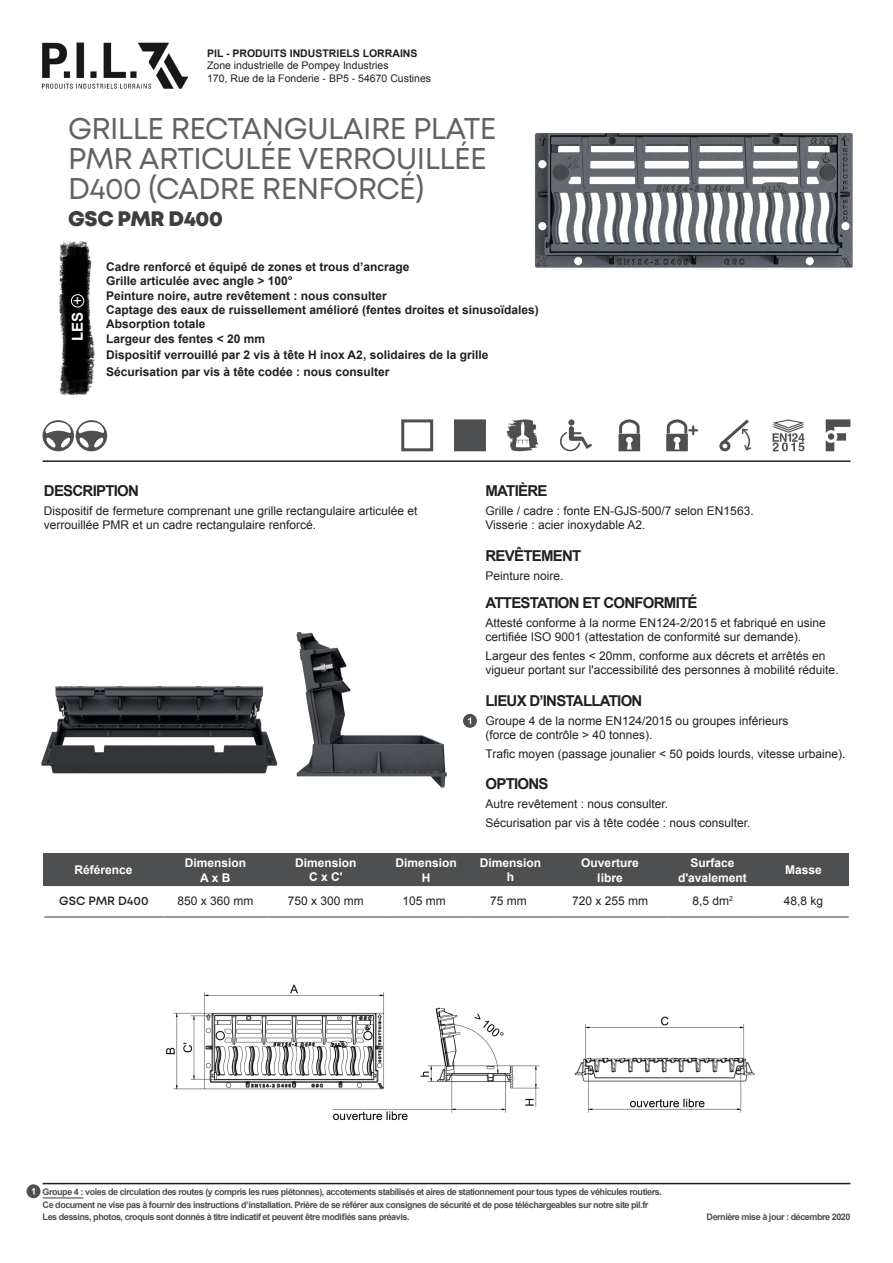
<style>
.page{position:relative;width:893px;height:1263px;background:#fff}
.page>*{position:absolute;margin:0;border:0;box-sizing:border-box;transform-origin:0 0}
.t1{font:30px/30px "Mont";letter-spacing:-.02em;color:#626265}
.t2{font:800 21px "Mont";letter-spacing:-.02em;color:#3e3e3f}
.t3{font:700 15px "Arial";letter-spacing:-.05em;color:#231f20}
.t4{font:700 15px "Arial";color:#fff}
.t5{font:12px/14.4px "Arial";color:#231f20}
.t6{font:700 12px/14.4px "Arial";color:#231f20}
.t7{font:700 12px/14.4px "Arial";color:#fff;text-align:center}
.t8{font:600 12px "Mont";color:#231f20}
.t9{font:10.5px/12.6px "Arial";color:#231f20}
.t10{font:700 10.5px "Arial";color:#231f20}
.t11{font:700 9px "Arial";letter-spacing:-.05em;color:#4e4f50}
.s1{font-weight:400}
</style>
<div class="page">
<img style="left:60px;top:241px;width:35px;height:153px">
<hr style="left:43px;top:460px;width:807px;height:2px;background:#231f20">
<img style="left:87px;top:243px;width:2px;height:151px">
<img style="left:61px;top:243px;width:26px;height:152px">
<img style="left:43px;top:43px;width:145px;height:45px">
<div style="left:71px;top:294px;width:13px;height:13px;border:1px solid #fff;border-radius:50%"></div>
<svg style="left:772px;top:419px;width:32px;height:32px"></svg>
<svg style="left:826px;top:419px;width:24px;height:32px"></svg>
<svg style="left:719px;top:419px;width:33px;height:33px"></svg>
<svg style="left:507px;top:419px;width:32px;height:32px"></svg>
<svg style="left:43px;top:420px;width:64px;height:31px"></svg>
<svg style="left:618px;top:419px;width:23px;height:32px"></svg>
<svg style="left:666px;top:419px;width:31px;height:32px"></svg>
<svg style="left:560px;top:419px;width:32px;height:32px"></svg>
<div style="left:401px;top:419px;width:32px;height:32px;border:3px solid #4e4f50"></div>
<div style="left:454px;top:419px;width:32px;height:32px;background:#4e4f50;border:3px solid #4e4f50"></div>
<hr style="left:43px;top:1183px;width:807px;height:1px;background:#231f20">
<div style="left:27px;top:1184px;width:13px;height:14px;background:#4e4f50;border-radius:50%"></div>
<svg style="left:32px;top:1188px;width:3px;height:7px"></svg>
<hr style="left:43px;top:1197px;width:40px;height:1px;background:#4e4f50">
<hr style="left:44px;top:916px;width:120px;height:1px;background:#939598">
<hr style="left:44px;top:917px;width:120px;height:1px;background:#939598">
<hr style="left:164px;top:916px;width:104px;height:1px;background:#939598">
<hr style="left:164px;top:917px;width:104px;height:1px;background:#939598">
<hr style="left:268px;top:916px;width:116px;height:1px;background:#939598">
<hr style="left:268px;top:917px;width:116px;height:1px;background:#939598">
<hr style="left:384px;top:916px;width:80px;height:1px;background:#939598">
<hr style="left:384px;top:917px;width:80px;height:1px;background:#939598">
<hr style="left:464px;top:916px;width:89px;height:1px;background:#939598">
<hr style="left:464px;top:917px;width:89px;height:1px;background:#939598">
<hr style="left:553px;top:916px;width:114px;height:1px;background:#939598">
<hr style="left:553px;top:917px;width:114px;height:1px;background:#939598">
<hr style="left:667px;top:916px;width:91px;height:1px;background:#939598">
<hr style="left:667px;top:917px;width:91px;height:1px;background:#939598">
<hr style="left:758px;top:916px;width:91px;height:1px;background:#939598">
<hr style="left:758px;top:917px;width:91px;height:1px;background:#939598">
<div style="left:44px;top:853px;width:805px;height:33px;background:#4e4f50"></div>
<img style="left:167px;top:984px;width:588px;height:137px">
<img style="left:534px;top:133px;width:319px;height:135px">
<img style="left:41px;top:686px;width:248px;height:173px">
<img style="left:265px;top:632px;width:212px;height:187px">
<p class="t10" style="left:207px;top:46px;width:212px">PIL - PRODUITS INDUSTRIELS LORRAINS</p>
<p class="t9" style="left:207px;top:59px;width:226px">Zone industrielle de Pompey Industries<br>170, Rue de la Fonderie - BP5 - 54670 Custines</p>
<h1 class="t1" style="left:68px;top:114px;width:430px">GRILLE RECTANGULAIRE PLATE<br>PMR ARTICULÉE VERROUILLÉE<br>D400 (CADRE RENFORCÉ)</h1>
<h2 class="t2" style="left:68px;top:205px;width:156px">GSC PMR D400</h2>
<p class="t6" style="left:106px;top:260px;width:434px">Cadre renforcé et équipé de zones et trous d’ancrage<br>Grille articulée avec angle &gt; 100°<br>Peinture noire, autre revêtement : nous consulter<br>Captage des eaux de ruissellement amélioré (fentes droites et sinusoïdales)<br>Absorption totale<br>Largeur des fentes &lt; 20 mm</p>
<p class="t6" style="left:106px;top:347px;width:384px;line-height:16.5px">Dispositif verrouillé par 2 vis à tête H inox A2, solidaires de la grille<br>Sécurisation par vis à tête codée : nous consulter</p>
<p class="t4" style="left:68px;top:341px;width:47px;rotate:-90deg">LES <span class="s1">+</span></p>
<p class="t3" style="left:44px;top:480px;width:97px">DESCRIPTION</p>
<p class="t5" style="left:44px;top:504px;width:375px">Dispositif de fermeture comprenant une grille rectangulaire articulée et verrouillée PMR et un cadre rectangulaire renforcé.</p>
<p class="t3" style="left:485px;top:480px;width:63px">MATIÈRE</p>
<p class="t5" style="left:485px;top:504px;width:270px">Grille / cadre : fonte EN-GJS-500/7 selon EN1563.<br>Visserie : acier inoxydable A2.</p>
<p class="t3" style="left:485px;top:545px;width:97px">REVÊTEMENT</p>
<p class="t3" style="left:485px;top:592px;width:214px">ATTESTATION ET CONFORMITÉ</p>
<p class="t5" style="left:485px;top:568px;width:80px">Peinture noire.</p>
<p class="t5" style="left:485px;top:616px;width:342px">Attesté conforme à la norme EN124-2/2015 et fabriqué en usine certifiée ISO 9001 (attestation de conformité sur demande).</p>
<p class="t5" style="left:485px;top:649px;width:355px">Largeur des fentes &lt; 20mm, conforme aux décrets et arrêtés en vigueur portant sur l'accessibilité des personnes à mobilité réduite.</p>
<p class="t3" style="left:485px;top:690px;width:158px">LIEUX D’INSTALLATION</p>
<p class="t5" style="left:485px;top:714px;width:304px">Groupe 4 de la norme EN124/2015 ou groupes inférieurs (force de contrôle &gt; 40 tonnes).</p>
<p class="t5" style="left:485px;top:747px;width:362px">Trafic moyen (passage jounalier &lt; 50 poids lourds, vitesse urbaine).</p>
<p class="t5" style="left:485px;top:795px;width:266px;line-height:18.6px">Autre revêtement : nous consulter.<br>Sécurisation par vis à tête codée : nous consulter.</p>
<p class="t3" style="left:485px;top:774px;width:65px">OPTIONS</p>
<p class="t7" style="left:480px;top:856px;width:63px">Dimension h</p>
<p class="t7" style="left:785px;top:863px;width:38px">Masse</p>
<p class="t7" style="left:75px;top:863px;width:60px">Référence</p>
<p class="t7" style="left:185px;top:856px;width:63px">Dimension<br>A x B</p>
<p class="t7" style="left:295px;top:856px;width:63px">Dimension<br>C x C'</p>
<p class="t7" style="left:395px;top:856px;width:63px">Dimension<br>H</p>
<p class="t7" style="left:581px;top:856px;width:59px">Ouverture libre</p>
<p class="t7" style="left:678px;top:856px;width:70px">Surface d'avalement</p>
<p class="t8" style="left:59px;top:893px;width:91px">GSC PMR D400</p>
<p class="t5" style="left:178px;top:894px;width:78px">850 x 360 mm</p>
<p class="t5" style="left:288px;top:894px;width:78px">750 x 300 mm</p>
<p class="t5" style="left:402px;top:894px;width:45px">105 mm</p>
<p class="t5" style="left:490px;top:894px;width:38px">75 mm</p>
<p class="t5" style="left:572px;top:894px;width:78px">720 x 255 mm</p>
<p class="t5" style="left:692px;top:894px;width:42px">8,5 dm<sup>2</sup></p>
<p class="t5" style="left:784px;top:894px;width:41px">48,8 kg</p>
<p class="t11" style="left:43px;top:1186px;width:621px">Groupe 4 : voies de circulation des routes (y compris les rues piétonnes), accotements stabilisés et aires de stationnement pour tous types de véhicules routiers.</p>
<p class="t11" style="left:43px;top:1198px;width:607px">Ce document ne vise pas à fournir des instructions d’installation. Prière de se référer aux consignes de sécurité et de pose téléchargeables sur notre site pil.fr</p>
<p class="t11" style="left:43px;top:1211px;width:368px">Les dessins, photos, croquis sont donnés à titre indicatif et peuvent être modifiés sans préavis.</p>
<p class="t11" style="left:707px;top:1211px;width:145px">Dernière mise à jour : décembre 2020</p>
</div>
